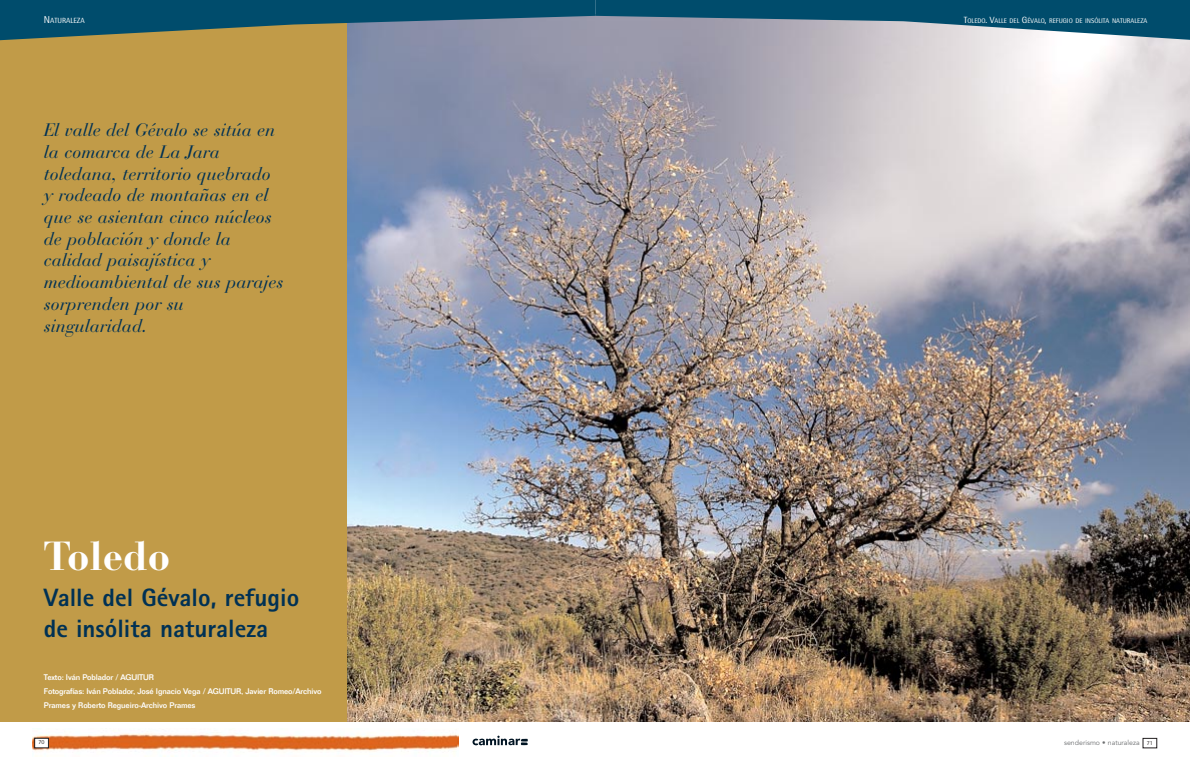
<style>
.page{position:relative;width:1190px;height:779px;background:#fff}
.page>*{position:absolute;margin:0;border:0;box-sizing:border-box;transform-origin:0 0}
.t1{font:700 40.3px "Bauer Bodoni";color:#fff}
.t2{font:800 25.1px/30.1px "Rotis Sans Serif";color:#003154}
.t3{font:italic 18px/21.7px "Bauer Bodoni";color:#003154}
.t4{font:500 8px/14px "Folio";letter-spacing:-.015em;color:#fff}
.t5{font:7.5px "Rotis Semi Sans";color:#fff}
.t6{font:7px "Avenir";color:#6c6e70}
.t7{font:6.8px "Rotis Semi Sans";color:#fff}
.t8{font:6px "Rotis Sans Serif";color:#231f20}
.s1{font-size:10px}
.s2{font-size:9px}
.s3{font-family:"Rotis Sans Serif";font-size:6px;color:#231f20}
</style>
<div class="page">
<div style="left:0;top:18px;width:347px;height:704px;background:#c19b48"></div>
<img style="left:347px;top:41px;width:843px;height:681px">
<div style="left:1143px;top:738px;width:14px;height:10px;border:1px solid #231f20"></div>
<svg style="left:0;top:0;width:1190px;height:41px;background:#436f82"></svg>
<img style="left:33px;top:730px;width:426px;height:27px">
<svg style="left:473px;top:736px;width:55px;height:10px"></svg>
<div style="left:35px;top:738px;width:13px;height:10px;background:#fff"></div>
<div style="left:34px;top:738px;width:15px;height:10px;border:1px solid #231f20"></div>
<p class="t5" style="left:44px;top:18px;width:42px"><span class="s1">N</span>ATURALEZA</p>
<p class="t3" style="left:44px;top:121px;width:241px">El valle del Gévalo se sitúa en la comarca de La Jara toledana, territorio quebrado y rodeado de montañas en el que se asientan cinco núcleos de población y donde la calidad paisajística y medioambiental de sus parajes sorprenden por su singularidad.</p>
<h1 class="t1" style="left:44px;top:541px;width:128px">Toledo</h1>
<h2 class="t2" style="left:44px;top:585px;width:257px">Valle del Gévalo, refugio de insólita naturaleza</h2>
<p class="t4" style="left:44px;top:671px;width:279px">Texto: Iván Poblador / AGUITUR<br>Fotografías: Iván Poblador, José Ignacio Vega / AGUITUR, Javier Romeo/Archivo<br>Prames y Roberto Regueiro-Archivo Prames</p>
<p class="t8" style="left:39px;top:740px;width:7px">70</p>
<p class="t7" style="left:964px;top:18px;width:185px"><span class="s2">T</span>OLEDO<span class="s2">. V</span>ALLE DEL <span class="s2">G</span>ÉVALO<span class="s2">,</span> REFUGIO DE INSÓLITA NATURALEZA</p>
<p class="t6" style="left:1064px;top:740px;width:90px">senderismo • naturaleza <span class="s3">71</span></p>
</div>
